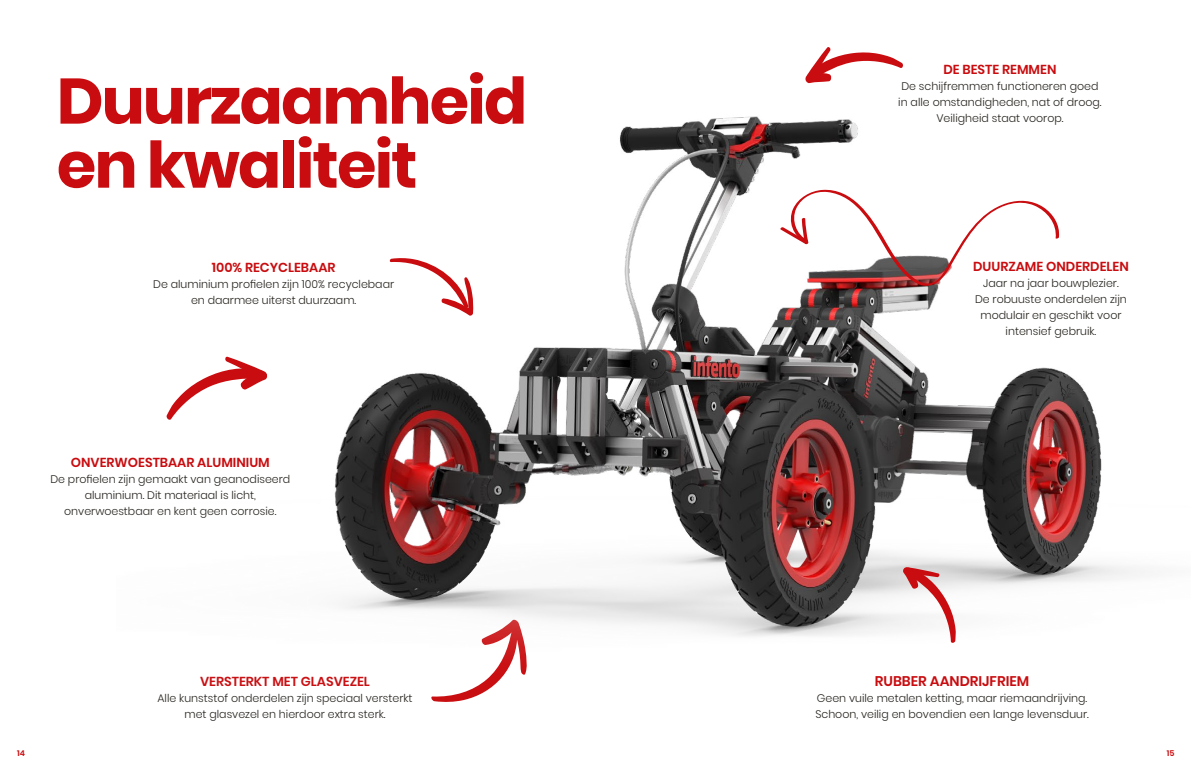
<style>
.page{position:relative;width:1191px;height:780px;background:#fff}
.page>*{position:absolute;margin:0;border:0;box-sizing:border-box;transform-origin:0 0}
.t1{font:700 64px/64px "Poppins";letter-spacing:-.03em;color:#c90c0f}
.t2{font:600 14px "Poppins";color:#c90c0f}
.t3{font:600 13px "Poppins";color:#c90c0f}
.t4{font:300 11px/16px "Poppins";color:#27241e;text-align:center}
.t5{font:600 8px "Poppins";color:#c90c0f}
</style>
<div class="page">
<img style="left:166px;top:116px;width:979px;height:586px">
<svg style="left:779px;top:188px;width:281px;height:112px"></svg>
<svg style="left:805px;top:47px;width:98px;height:37px"></svg>
<svg style="left:902px;top:566px;width:54px;height:77px"></svg>
<h1 class="t1" style="left:57px;top:70px;width:472px">Duurzaamheid en kwaliteit</h1>
<p class="t3" style="left:212px;top:260px;width:125px">100% RECYCLEBAAR</p>
<p class="t4" style="left:153px;top:276px;width:242px">De aluminium profielen zijn 100% recyclebaar en daarmee uiterst duurzaam.</p>
<p class="t3" style="left:71px;top:454px;width:200px">ONVERWOESTBAAR ALUMINIUM</p>
<p class="t4" style="left:50px;top:470px;width:241px">De profielen zijn gemaakt van geanodiseerd aluminium. Dit materiaal is licht, onverwoestbaar en kent geen corrosie.</p>
<p class="t3" style="left:200px;top:673px;width:171px">VERSTERKT MET GLASVEZEL</p>
<p class="t4" style="left:157px;top:689px;width:256px">Alle kunststof onderdelen zijn speciaal versterkt met glasvezel en hierdoor extra sterk.</p>
<p class="t3" style="left:943px;top:62px;width:114px">DE BESTE REMMEN</p>
<p class="t4" style="left:898px;top:78px;width:205px">De schijfremmen functioneren goed in alle omstandigheden, nat of droog.<br>Veiligheid staat voorop.</p>
<p class="t3" style="left:973px;top:259px;width:157px">DUURZAME ONDERDELEN</p>
<p class="t4" style="left:975px;top:275px;width:153px">Jaar na jaar bouwplezier.<br>De robuuste onderdelen zijn modulair en geschikt voor intensief gebruik.</p>
<p class="t2" style="left:875px;top:672px;width:156px">RUBBER AANDRIJFRIEM</p>
<p class="t4" style="left:815px;top:689px;width:275px;text-align:left">Geen vuile metalen ketting, maar riemaandrijving.<br>Schoon, veilig en bovendien een lange levensduur.</p>
<p class="t5" style="left:17px;top:749px;width:9px">14</p>
<p class="t5" style="left:1167px;top:749px;width:9px">15</p>
</div>
